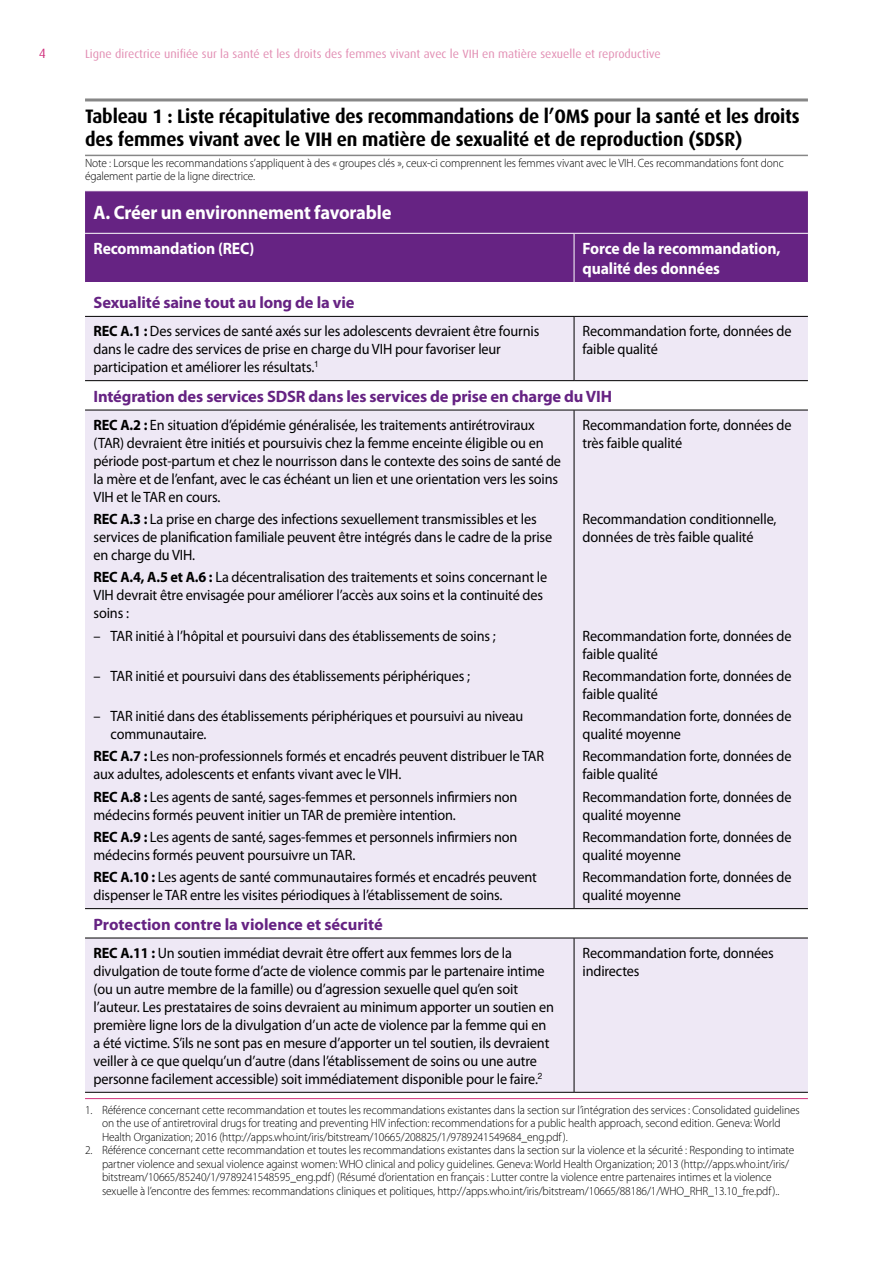
<style>
.page{position:relative;width:893px;height:1263px;background:#fff}
.page>*{position:absolute;margin:0;border:0;box-sizing:border-box;transform-origin:0 0}
.table_title{font:700 19.5px/23.4px "Dax Pro";letter-spacing:-.01em;color:#000;scale:.95 1}
.table_header_row{font:700 19.5px "Myriad Pro";letter-spacing:-.01em;color:#fff;scale:.95 1}
.table_body_-_numbere{font:700 16.5px "Myriad Pro";letter-spacing:-.01em;color:#662383}
.table_header_row-2{font:700 16.5px/19.8px "Myriad Pro";letter-spacing:-.01em;color:#fff;scale:.95 1}
.table_body_-_numbere-2{font:15px/18px "Myriad Pro";letter-spacing:-.01em;color:#000;scale:.95 1}
.table_body{font:15px/18px "Myriad Pro";letter-spacing:-.01em;color:#000;scale:.95 1}
.table_bullet_point{font:15px/18px "Myriad Pro";letter-spacing:-.01em;color:#000;scale:.95 1}
.t1{font:13.5px "Dax Pro";color:#d02f7c}
.note{font:300 12px/13.5px "Myriad Pro";letter-spacing:-.01em;color:#000;scale:.95 1}
.t2{font:12px "Dax Pro";color:#e28eb3}
.s1{font-weight:700}
</style>
<div class="page">
<hr style="left:85px;top:98px;width:723px;height:3px;background:#878787">
<hr style="left:85px;top:155px;width:723px;height:1px;background:#878787">
<div style="left:85px;top:191px;width:723px;height:91px;background:#662383"></div>
<svg style="left:85px;top:317px;width:723px;height:775px;background:#eee9f5"></svg>
<hr style="left:85px;top:233px;width:489px;height:1px;background:#fff">
<hr style="left:574px;top:233px;width:234px;height:1px;background:#fff">
<hr style="left:574px;top:234px;width:1px;height:48px;background:#fff">
<hr style="left:85px;top:316px;width:489px;height:1px;background:#000">
<hr style="left:574px;top:316px;width:234px;height:1px;background:#000">
<hr style="left:574px;top:317px;width:1px;height:63px;background:#000">
<hr style="left:85px;top:380px;width:489px;height:1px;background:#000">
<hr style="left:574px;top:380px;width:234px;height:1px;background:#000">
<hr style="left:85px;top:410px;width:489px;height:1px;background:#000">
<hr style="left:574px;top:410px;width:234px;height:1px;background:#000">
<hr style="left:574px;top:410px;width:1px;height:498px;background:#000">
<hr style="left:85px;top:908px;width:489px;height:1px;background:#000">
<hr style="left:574px;top:908px;width:234px;height:1px;background:#000">
<hr style="left:85px;top:938px;width:489px;height:1px;background:#000">
<hr style="left:574px;top:938px;width:234px;height:1px;background:#000">
<hr style="left:574px;top:938px;width:1px;height:154px;background:#000">
<hr style="left:85px;top:1092px;width:489px;height:1px;background:#000">
<hr style="left:574px;top:1092px;width:234px;height:1px;background:#000">
<hr style="left:85px;top:1098px;width:723px;height:1px;background:#d02f7c">
<p class="t1" style="left:39px;top:45px;width:9px">4</p>
<p class="t2" style="left:85px;top:46px;width:577px">Ligne directrice unifiée sur la santé et les droits des femmes vivant avec le VIH en matière sexuelle et reproductive</p>
<p class="table_title" style="left:85px;top:104px;width:754px">Tableau 1 : Liste récapitulative des recommandations de l’OMS pour la santé et les droits des femmes vivant avec le VIH en matière de sexualité et de reproduction (SDSR)</p>
<p class="note" style="left:85px;top:156px;width:737px">Note : Lorsque les recommandations s’appliquent à des « groupes clés », ceux-ci comprennent les femmes vivant avec le VIH. Ces recommandations font donc également partie de la ligne directrice.</p>
<p class="table_header_row" style="left:94px;top:202px;width:315px">A. Créer un environnement favorable</p>
<p class="table_header_row-2" style="left:94px;top:239px;width:171px">Recommandation (REC)</p>
<p class="table_header_row-2" style="left:583px;top:239px;width:210px">Force de la recommandation, qualité des données</p>
<p class="table_body_-_numbere" style="left:94px;top:293px;width:262px">Sexualité saine tout au long de la vie</p>
<p class="table_body_-_numbere-2" style="left:94px;top:322px;width:471px"><span class="s1">REC A.1 :</span> Des services de santé axés sur les adolescents devraient être fournis dans le cadre des services de prise en charge du VIH pour favoriser leur participation et améliorer les résultats.<sup>1</sup></p>
<p class="table_body" style="left:583px;top:322px;width:221px">Recommandation forte, données de faible qualité</p>
<p class="table_body_-_numbere" style="left:94px;top:387px;width:520px">Intégration des services SDSR dans les services de prise en charge du VIH</p>
<p class="table_body_-_numbere-2" style="left:94px;top:415px;width:494px"><span class="s1">REC A.2 :</span> En situation d’épidémie généralisée, les traitements antirétroviraux (TAR) devraient être initiés et poursuivis chez la femme enceinte éligible ou en période post-partum et chez le nourrisson dans le contexte des soins de santé de la mère et de l’enfant, avec le cas échéant un lien et une orientation vers les soins VIH et le TAR en cours.</p>
<p class="table_body_-_numbere-2" style="left:94px;top:510px;width:484px"><span class="s1">REC A.3 :</span> La prise en charge des infections sexuellement transmissibles et les services de planification familiale peuvent être intégrés dans le cadre de la prise en charge du VIH.</p>
<p class="table_body_-_numbere-2" style="left:94px;top:568px;width:479px"><span class="s1">REC A.4, A.5 et A.6 :</span> La décentralisation des traitements et soins concernant le<br>VIH devrait être envisagée pour améliorer l’accès aux soins et la continuité des soins :</p>
<p class="table_bullet_point" style="left:94px;top:626px;width:425px">– TAR initié à l’hôpital et poursuivi dans des établissements de soins ;</p>
<p class="table_bullet_point" style="left:94px;top:666px;width:398px">– TAR initié et poursuivi dans des établissements périphériques ;</p>
<p class="table_bullet_point" style="left:111px;top:707px;width:436px;text-indent:-17px">– TAR initié dans des établissements périphériques et poursuivi au niveau communautaire.</p>
<p class="table_body_-_numbere-2" style="left:94px;top:747px;width:476px"><span class="s1">REC A.7 :</span> Les non-professionnels formés et encadrés peuvent distribuer le TAR aux adultes, adolescents et enfants vivant avec le VIH.</p>
<p class="table_body_-_numbere-2" style="left:94px;top:787px;width:448px"><span class="s1">REC A.8 :</span> Les agents de santé, sages-femmes et personnels infirmiers non médecins formés peuvent initier un TAR de première intention.</p>
<p class="table_body_-_numbere-2" style="left:94px;top:827px;width:448px"><span class="s1">REC A.9 :</span> Les agents de santé, sages-femmes et personnels infirmiers non médecins formés peuvent poursuivre un TAR.</p>
<p class="table_body_-_numbere-2" style="left:94px;top:868px;width:468px"><span class="s1">REC A.10 :</span> Les agents de santé communautaires formés et encadrés peuvent dispenser le TAR entre les visites périodiques à l’établissement de soins.</p>
<p class="table_body" style="left:583px;top:415px;width:221px">Recommandation forte, données de très faible qualité</p>
<p class="table_body" style="left:583px;top:510px;width:206px">Recommandation conditionnelle, données de très faible qualité</p>
<p class="table_body" style="left:583px;top:626px;width:221px">Recommandation forte, données de faible qualité</p>
<p class="table_body" style="left:583px;top:666px;width:221px">Recommandation forte, données de faible qualité</p>
<p class="table_body" style="left:583px;top:707px;width:221px">Recommandation forte, données de qualité moyenne</p>
<p class="table_body" style="left:583px;top:747px;width:221px">Recommandation forte, données de faible qualité</p>
<p class="table_body" style="left:583px;top:787px;width:221px">Recommandation forte, données de qualité moyenne</p>
<p class="table_body" style="left:583px;top:827px;width:221px">Recommandation forte, données de qualité moyenne</p>
<p class="table_body" style="left:583px;top:868px;width:221px">Recommandation forte, données de qualité moyenne</p>
<p class="table_body_-_numbere" style="left:94px;top:915px;width:291px">Protection contre la violence et sécurité</p>
<p class="table_body_-_numbere-2" style="left:94px;top:943px;width:486px"><span class="s1">REC A.11 :</span> Un soutien immédiat devrait être offert aux femmes lors de la divulgation de toute forme d’acte de violence commis par le partenaire intime (ou un autre membre de la famille) ou d’agression sexuelle quel qu’en soit l’auteur. Les prestataires de soins devraient au minimum apporter un soutien en première ligne lors de la divulgation d’un acte de violence par la femme qui en a été victime. S’ils ne sont pas en mesure d’apporter un tel soutien, ils devraient veiller à ce que quelqu’un d’autre (dans l’établissement de soins ou une autre personne facilement accessible) soit immédiatement disponible pour le faire.<sup>2</sup></p>
<p class="table_body" style="left:583px;top:943px;width:203px">Recommandation forte, données indirectes</p>
<p class="note" style="left:102px;top:1103px;width:736px;text-indent:-17px">1. Référence concernant cette recommandation et toutes les recommandations existantes dans la section sur l’intégration des services : Consolidated guidelines on the use of antiretroviral drugs for treating and preventing HIV infection: recommendations for a public health approach, second edition. Geneva: World<br>Health Organization; 2016 (http://apps.who.int/iris/bitstream/10665/208825/1/9789241549684_eng.pdf ).</p>
<p class="note" style="left:102px;top:1143px;width:730px;text-indent:-17px">2. Référence concernant cette recommandation et toutes les recommandations existantes dans la section sur la violence et la sécurité : Responding to intimate partner violence and sexual violence against women: WHO clinical and policy guidelines. Geneva: World Health Organization; 2013 (http://apps.who.int/iris/ bitstream/10665/85240/1/9789241548595_eng.pdf ) (Résumé d’orientation en français : Lutter contre la violence entre partenaires intimes et la violence sexuelle à l’encontre des femmes: recommandations cliniques et politiques, http://apps.who.int/iris/bitstream/10665/88186/1/WHO_RHR_13.10_fre.pdf )..</p>
</div>
